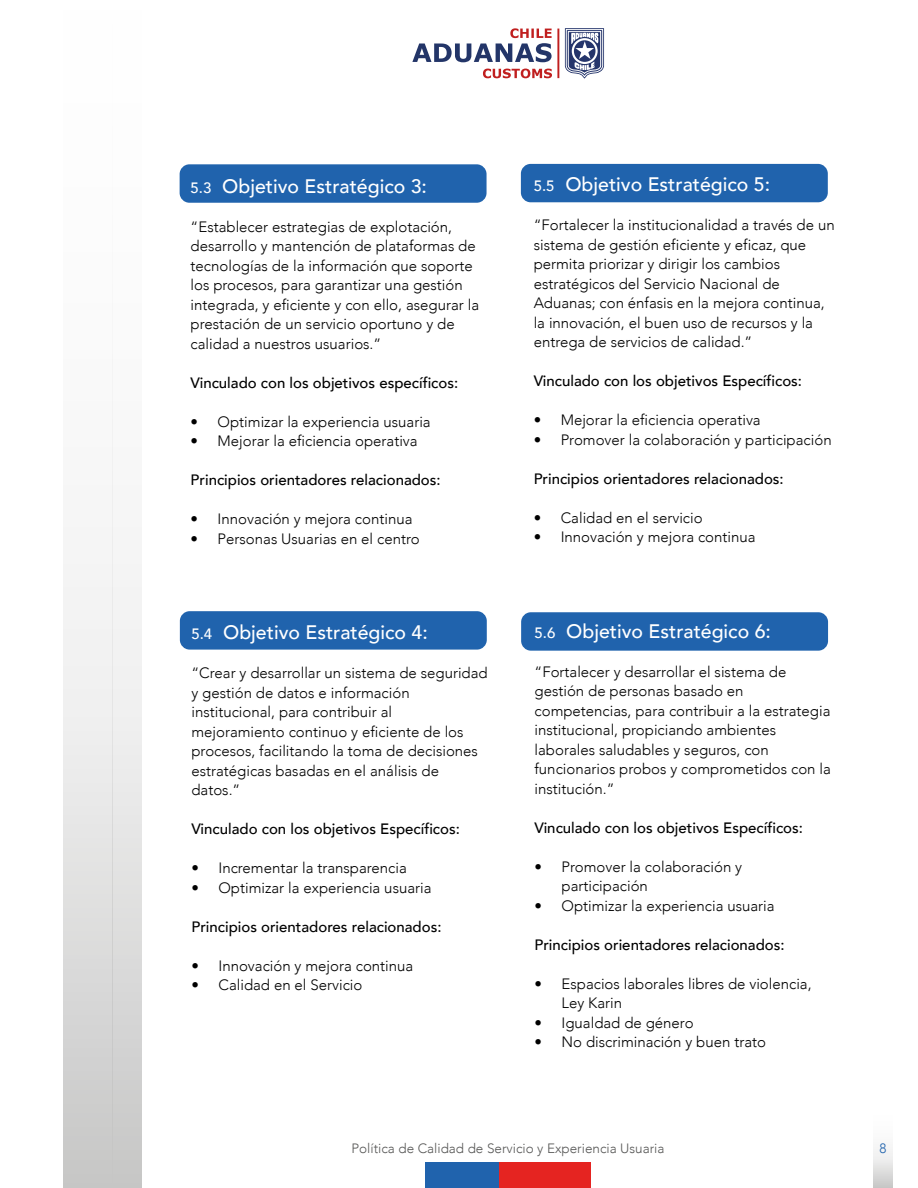
<style>
.page{position:relative;width:918px;height:1188px;background:#fff}
.page>*{position:absolute;margin:0;border:0;box-sizing:border-box;transform-origin:0 0}
.t1{font:500 19.5px "Avenir";color:#fff}
.t2{font:300 15px/19.5px "Avenir";color:#000}
.t3{font:500 15px "Avenir";color:#000}
.t4{font:300 13.5px "Avenir";color:#575756}
.t5{font:300 13.5px "Avenir";color:#2063ad}
.s1{font-size:15px}
</style>
<div class="page">
<div style="left:521px;top:612px;width:307px;height:39px;background:#2063ad;border-radius:10px"></div>
<div style="left:180px;top:611px;width:307px;height:39px;background:#2063ad;border-radius:10px"></div>
<div style="left:521px;top:164px;width:307px;height:38px;background:#2063ad;border-radius:10px"></div>
<div style="left:180px;top:164px;width:307px;height:39px;background:#2063ad;border-radius:10px"></div>
<svg style="left:873px;top:1149px;width:9px;height:38px"></svg>
<svg style="left:884px;top:1149px;width:9px;height:38px"></svg>
<svg style="left:483px;top:69px;width:69px;height:9px"></svg>
<hr style="left:557px;top:29px;width:2px;height:49px;background:#c01f1f">
<svg style="left:412px;top:28px;width:140px;height:34px"></svg>
<svg style="left:565px;top:28px;width:39px;height:50px"></svg>
<div style="left:425px;top:1163px;width:75px;height:25px;background:#2063ad"></div>
<div style="left:500px;top:1163px;width:91px;height:25px;background:#e52421"></div>
<svg style="left:64px;top:564px;width:9px;height:623px"></svg>
<svg style="left:73px;top:564px;width:9px;height:623px"></svg>
<svg style="left:83px;top:564px;width:9px;height:623px"></svg>
<svg style="left:93px;top:564px;width:9px;height:623px"></svg>
<svg style="left:103px;top:564px;width:9px;height:623px"></svg>
<svg style="left:113px;top:564px;width:9px;height:623px"></svg>
<svg style="left:123px;top:564px;width:9px;height:623px"></svg>
<svg style="left:133px;top:564px;width:9px;height:623px"></svg>
<h1 class="t1" style="left:191px;top:169px;width:238px"><span class="s1">5.3</span> Objetivo Estratégico 3:</h1>
<p class="t2" style="left:191px;top:217px;width:290px">“Establecer estrategias de explotación, desarrollo y mantención de plataformas de tecnologías de la información que soporte los procesos, para garantizar una gestión integrada, y eficiente y con ello, asegurar la prestación de un servicio oportuno y de calidad a nuestros usuarios.”</p>
<p class="t3" style="left:191px;top:369px;width:269px">Vinculado con los objetivos específicos:</p>
<p class="t2" style="left:191px;top:412px;width:242px">• Optimizar la experiencia usuaria</p>
<p class="t2" style="left:191px;top:431px;width:229px">• Mejorar la eficiencia operativa</p>
<p class="t3" style="left:191px;top:467px;width:252px">Principios orientadores relacionados:</p>
<p class="t2" style="left:191px;top:509px;width:223px">• Innovación y mejora continua</p>
<p class="t2" style="left:191px;top:529px;width:231px">• Personas Usuarias en el centro</p>
<h1 class="t1" style="left:191px;top:615px;width:238px"><span class="s1">5.4</span> Objetivo Estratégico 4:</h1>
<p class="t2" style="left:191px;top:663px;width:298px">“Crear y desarrollar un sistema de seguridad y gestión de datos e información institucional, para contribuir al mejoramiento continuo y eficiente de los procesos, facilitando la toma de decisiones estratégicas basadas en el análisis de datos.”</p>
<p class="t3" style="left:191px;top:816px;width:270px">Vinculado con los objetivos Específicos:</p>
<p class="t2" style="left:191px;top:858px;width:217px">• Incrementar la transparencia</p>
<p class="t2" style="left:191px;top:878px;width:242px">• Optimizar la experiencia usuaria</p>
<p class="t3" style="left:191px;top:913px;width:252px">Principios orientadores relacionados:</p>
<p class="t2" style="left:191px;top:956px;width:223px">• Innovación y mejora continua</p>
<p class="t2" style="left:191px;top:975px;width:172px">• Calidad en el Servicio</p>
<h1 class="t1" style="left:534px;top:168px;width:238px"><span class="s1">5.5</span> Objetivo Estratégico 5:</h1>
<p class="t2" style="left:534px;top:215px;width:302px">“Fortalecer la institucionalidad a través de un sistema de gestión eficiente y eficaz, que permita priorizar y dirigir los cambios estratégicos del Servicio Nacional de Aduanas; con énfasis en la mejora continua, la innovación, el buen uso de recursos y la entrega de servicios de calidad.”</p>
<p class="t3" style="left:534px;top:368px;width:270px">Vinculado con los objetivos Específicos:</p>
<p class="t2" style="left:534px;top:410px;width:229px">• Mejorar la eficiencia operativa</p>
<p class="t2" style="left:534px;top:430px;width:299px">• Promover la colaboración y participación</p>
<p class="t3" style="left:534px;top:466px;width:252px">Principios orientadores relacionados:</p>
<p class="t2" style="left:534px;top:508px;width:170px">• Calidad en el servicio</p>
<p class="t2" style="left:534px;top:527px;width:223px">• Innovación y mejora continua</p>
<h1 class="t1" style="left:535px;top:614px;width:238px"><span class="s1">5.6</span> Objetivo Estratégico 6:</h1>
<p class="t2" style="left:535px;top:662px;width:298px">“Fortalecer y desarrollar el sistema de gestión de personas basado en competencias, para contribuir a la estrategia institucional, propiciando ambientes laborales saludables y seguros, con funcionarios probos y comprometidos con la institución.”</p>
<p class="t3" style="left:535px;top:815px;width:270px">Vinculado con los objetivos Específicos:</p>
<p class="t2" style="left:562px;top:857px;width:182px;text-indent:-27px">• Promover la colaboración y participación</p>
<p class="t2" style="left:535px;top:896px;width:242px">• Optimizar la experiencia usuaria</p>
<p class="t3" style="left:535px;top:932px;width:252px">Principios orientadores relacionados:</p>
<p class="t2" style="left:562px;top:974px;width:252px;text-indent:-27px">• Espacios laborales libres de violencia,<br>Ley Karin</p>
<p class="t2" style="left:535px;top:1013px;width:161px">• Igualdad de género</p>
<p class="t2" style="left:535px;top:1033px;width:233px">• No discriminación y buen trato</p>
<p class="t4" style="left:351px;top:1140px;width:315px">Política de Calidad de Servicio y Experiencia Usuaria</p>
<p class="t5" style="left:880px;top:1140px;width:9px">8</p>
</div>
